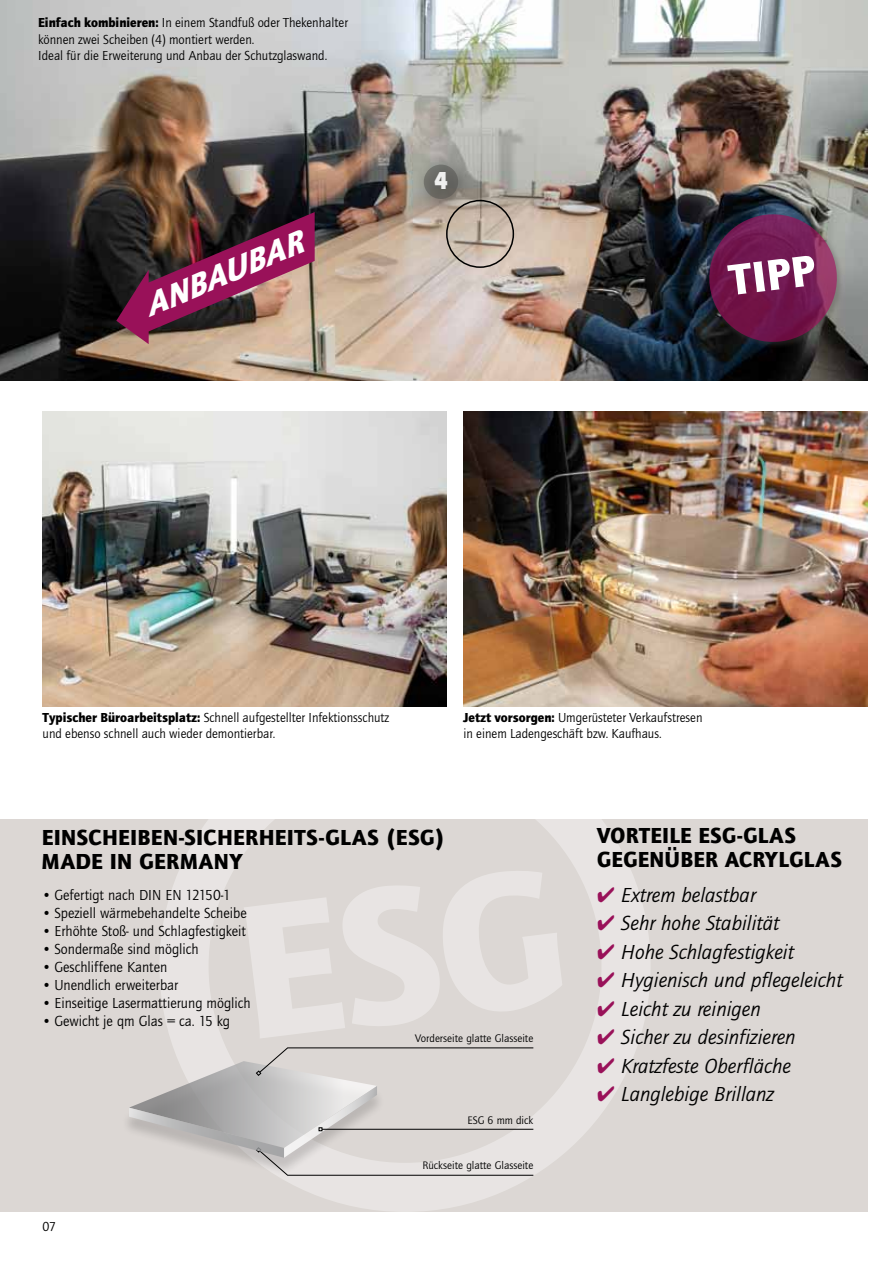
<style>
.page{position:relative;width:893px;height:1263px;background:#fff}
.page>*{position:absolute;margin:0;border:0;box-sizing:border-box;transform-origin:0 0}
.t1{font:900 45px "Quay Itc T";color:#fff}
.t2{font:italic 900 33px "Quay Itc T";color:#fff}
.t3{font:25.5px "The Sans Black Expert";color:#fff;scale:.95 1}
.t4{font:900 22.5px/24px "Quay Itc T";letter-spacing:.015em;color:#000}
.t5{font:italic 21px "Quay Itc T";color:#000}
.t6{font:15px "Quay Itc T";color:#000}
.t7{font:13.5px/16.5px "Quay Itc T";color:#000}
.t8{font:11.25px "Quay Itc T";color:#000}
.s1{font-weight:900}
.s2{color:#991159}
</style>
<div class="page">
<img style="left:43px;top:411px;width:403px;height:296px">
<div style="left:0;top:819px;width:867px;height:393px;background:#dcd7d4"></div>
<svg style="left:160px;top:819px;width:490px;height:393px"></svg>
<img style="left:0;top:0;width:867px;height:381px">
<img style="left:463px;top:411px;width:404px;height:296px">
<div style="left:446px;top:200px;width:68px;height:68px;border:2px solid #000;border-radius:50%"></div>
<div style="left:413px;top:154px;width:62px;height:62px;background:#000;opacity:.25"></div>
<div style="left:424px;top:165px;width:34px;height:34px;background:#676662;border-radius:50%"></div>
<img style="left:116px;top:199px;width:199px;height:159px">
<svg style="left:129px;top:1047px;width:405px;height:129px"></svg>
<div style="left:708px;top:213px;width:136px;height:136px;background:#4f4e4b;opacity:.5"></div>
<svg style="left:705px;top:210px;width:136px;height:136px;background:#61254c"></svg>
<p class="t7" style="left:38px;top:15px;width:311px"><span class="s1">EINFACH KOMBINIEREN:</span> I n einem Standfuß oder Thekenhalter können zwei Scheiben (4) montiert werden.<br>Ideal für die Erweiterung und Anbau der Schutzglaswand.</p>
<h2 class="t2" style="left:138px;top:289px;width:170px;rotate:-23deg">anbaubar</h2>
<h3 class="t3" style="left:434px;top:159px;width:16px">4</h3>
<h1 class="t1" style="left:726px;top:254px;width:64px;rotate:-7deg">TIPP</h1>
<p class="t7" style="left:43px;top:708px;width:348px"><span class="s1">TYPISCHER BÜROARBEITSPLATZ:</span> Schnell aufgestellter I nfektionsschutz und ebenso schnell auch wieder demontierbar.</p>
<p class="t7" style="left:463px;top:708px;width:240px"><span class="s1">JETZT VORSORGEN:</span> Umgerüsteter Verkaufstresen in einem Ladengeschäft bzw. Kaufhaus.</p>
<h3 class="t4" style="left:42px;top:826px;width:404px">EINSCHEIBEN-SICHERHEITS-GLAS (ESG)<br>MADE IN GERMANY</h3>
<h3 class="t4" style="left:597px;top:823px;width:245px">VORTEILE ESG-GLAS<br>GEGENÜBER ACRYLGLAS</h3>
<p class="t6" style="left:42px;top:886px;width:191px">• Gefertigt nach DIN EN 12150-1</p>
<p class="t6" style="left:42px;top:904px;width:207px">• Speziell wärmebehandelte Scheibe</p>
<p class="t6" style="left:42px;top:922px;width:206px">• Erhöhte Stoß- und Schlagfestigkeit</p>
<p class="t6" style="left:42px;top:940px;width:158px">• Sondermaße sind möglich</p>
<p class="t6" style="left:42px;top:958px;width:127px">• Geschliffene Kanten</p>
<p class="t6" style="left:42px;top:976px;width:138px">• Unendlich erweiterbar</p>
<p class="t6" style="left:42px;top:994px;width:210px">• Einseitige Lasermattierung möglich</p>
<p class="t6" style="left:42px;top:1012px;width:190px">• Gewicht je qm Glas = ca. 15 kg</p>
<p class="t7" style="left:43px;top:1218px;width:15px">07</p>
<p class="t8" style="left:415px;top:1032px;width:120px">Vorderseite glatte Glasseite</p>
<p class="t8" style="left:467px;top:1113px;width:67px">ESG 6 mm dick</p>
<p class="t8" style="left:422px;top:1158px;width:112px">Rückseite glatte Glasseite</p>
<h3 class="t5" style="left:597px;top:882px;width:160px"><span class="s2">✔</span> Extrem belastbar</h3>
<h3 class="t5" style="left:597px;top:911px;width:184px"><span class="s2">✔</span> Sehr hohe Stabilität</h3>
<h3 class="t5" style="left:597px;top:939px;width:198px"><span class="s2">✔</span> Hohe Schlagfestigkeit</h3>
<h3 class="t5" style="left:597px;top:968px;width:247px"><span class="s2">✔</span> Hygienisch und pflegeleicht</h3>
<h3 class="t5" style="left:597px;top:996px;width:165px"><span class="s2">✔</span> Leicht zu reinigen</h3>
<h3 class="t5" style="left:597px;top:1025px;width:200px"><span class="s2">✔</span> Sicher zu desinfizieren</h3>
<h3 class="t5" style="left:597px;top:1053px;width:195px"><span class="s2">✔</span> Kratzfeste Oberfläche</h3>
<h3 class="t5" style="left:597px;top:1082px;width:178px"><span class="s2">✔</span> Langlebige Brillanz</h3>
</div>
